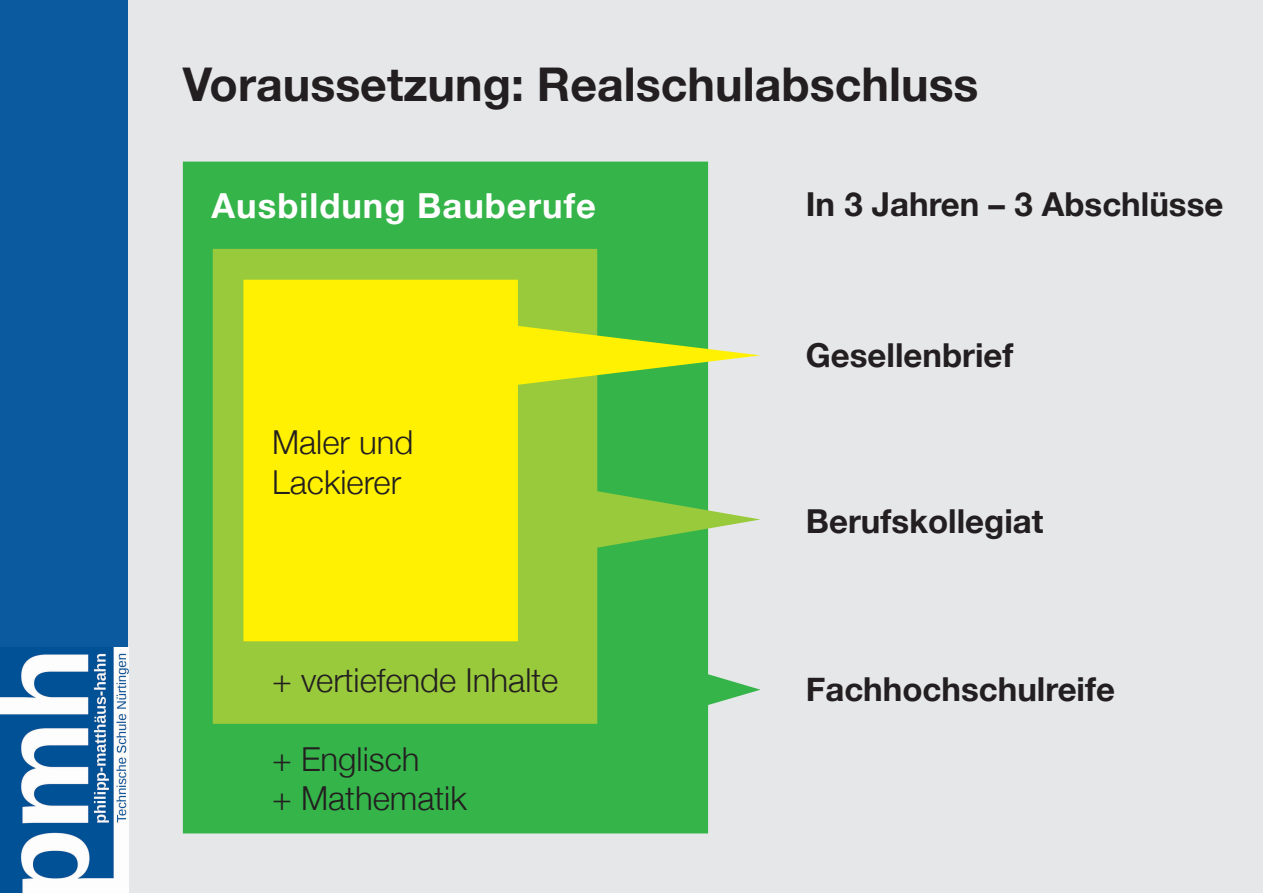
<style>
.page{position:relative;width:1263px;height:893px;background:#e6e7e9}
.page>*{position:absolute;margin:0;border:0;box-sizing:border-box;transform-origin:0 0}
.t1{font:700 46.5px "Helvetica Neue";color:#231f20}
.t2{font:700 34.5px "Helvetica Neue";letter-spacing:.03em;color:#fff}
.t3{font:700 33px "Helvetica Neue";color:#231f20}
.t4{font:300 33px/39.6px "Helvetica Neue";color:#231f20}
</style>
<div class="page">
<div style="left:0;top:0;width:128px;height:893px;background:#0b5a9f"></div>
<img style="left:0;top:648px;width:129px;height:245px">
<div style="left:183px;top:162px;width:526px;height:671px;background:#35b44a"></div>
<svg style="left:212px;top:249px;width:548px;height:475px;background:#8bc749"></svg>
<svg style="left:243px;top:280px;width:517px;height:361px;background:#c8df2d"></svg>
<h1 class="t1" style="left:183px;top:48px;width:797px">Voraussetzung: Realschulabschluss</h1>
<p class="t2" style="left:212px;top:178px;width:386px">Ausbildung Bauberufe</p>
<p class="t3" style="left:806px;top:178px;width:419px">In 3 Jahren – 3 Abschlüsse</p>
<p class="t4" style="left:272px;top:420px;width:143px">Maler und<br>Lackierer</p>
<p class="t4" style="left:272px;top:658px;width:288px">+ vertiefende Inhalte</p>
<p class="t4" style="left:272px;top:737px;width:196px">+ Englisch<br>+ Mathematik</p>
<p class="t3" style="left:806px;top:330px;width:209px">Gesellenbrief</p>
<p class="t3" style="left:806px;top:495px;width:239px">Berufskollegiat</p>
<p class="t3" style="left:806px;top:663px;width:311px">Fachhochschulreife</p>
</div>
